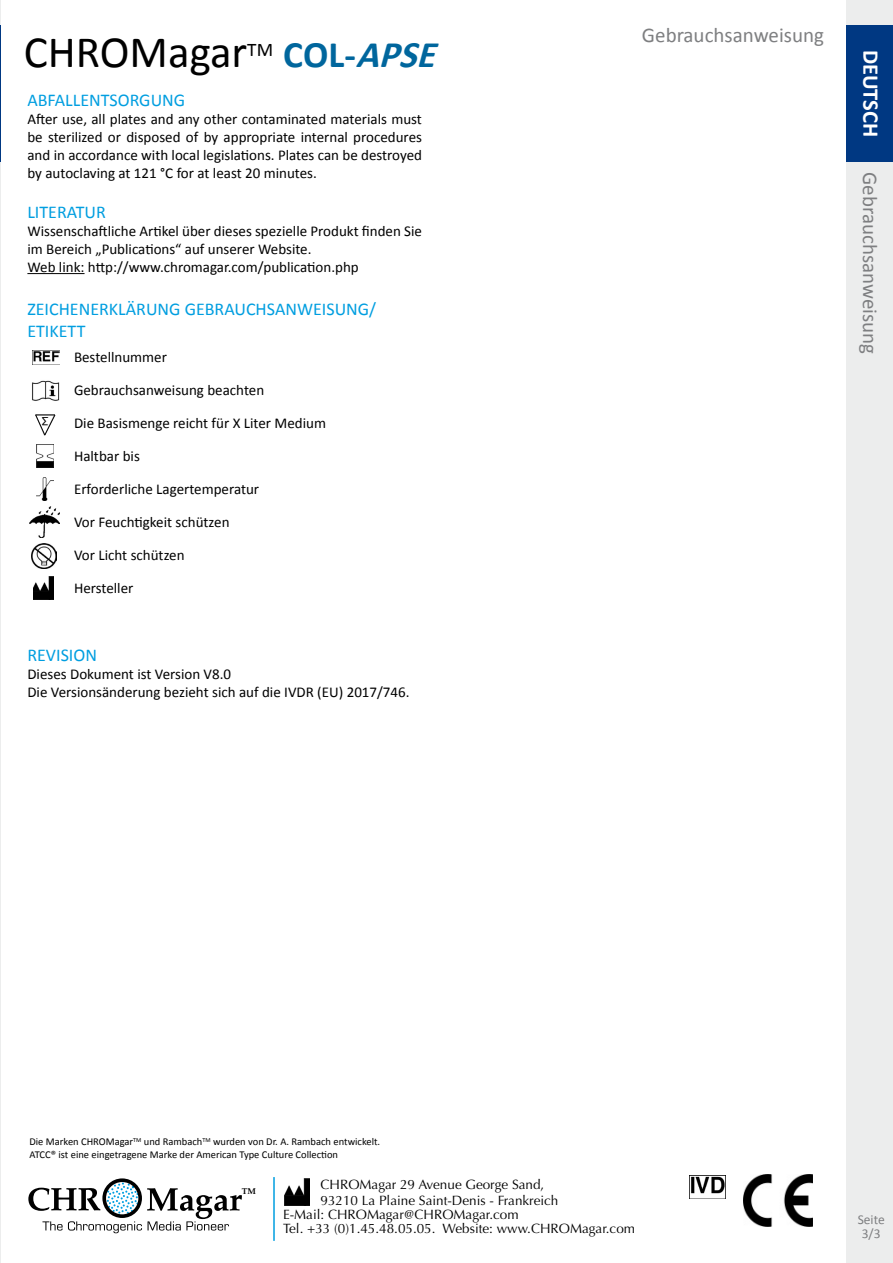
<style>
.page{position:relative;width:893px;height:1263px;background:#fff}
.page>*{position:absolute;margin:0;border:0;box-sizing:border-box;transform-origin:0 0}
.t1{font:45px "Calibri";color:#000}
.t2{font:700 37.5px "Calibri";color:#00669d}
.t3{font:700 22.5px "Calibri";color:#fff}
.t4{font:21px "Calibri";color:#7e7f81}
.t5{font:18px/21.6px "Calibri";color:#009ee0}
.t6{font:15px/18px "Calibri";color:#000}
.t7{font:13.5px/16.2px "Optima";color:#000}
.t8{font:13.5px/14.2px "Calibri";color:#7e7f81;text-align:center}
.t9{font:10.5px/12.6px "Calibri";color:#000}
.t10{font:700 8.4px "Palatino";color:#000}
.s1{font-style:italic}
</style>
<div class="page">
<div style="left:102px;top:1178px;width:40px;height:40px;border:4px solid #000;border-radius:50%"></div>
<svg style="left:28px;top:1182px;width:214px;height:51px"></svg>
<img style="left:285px;top:1179px;width:25px;height:26px">
<hr style="left:273px;top:1177px;width:2px;height:64px;background:#009ee0">
<img style="left:743px;top:1175px;width:69px;height:52px">
<img style="left:690px;top:1176px;width:35px;height:18px">
<div style="left:846px;top:0;width:47px;height:1263px;background:#eceded"></div>
<div style="left:846px;top:25px;width:47px;height:136px;background:#003882"></div>
<hr style="left:27px;top:273px;width:58px;height:1px;background:#000">
<img style="left:29px;top:507px;width:31px;height:31px">
<img style="left:37px;top:444px;width:17px;height:24px">
<img style="left:37px;top:477px;width:17px;height:24px">
<img style="left:33px;top:350px;width:26px;height:12px">
<img style="left:32px;top:380px;width:28px;height:21px">
<img style="left:32px;top:543px;width:25px;height:26px">
<img style="left:34px;top:576px;width:20px;height:24px">
<svg style="left:35px;top:414px;width:21px;height:22px"></svg>
<h1 class="t1" style="left:24px;top:23px;width:225px">CHROMagar</h1>
<h2 class="t2" style="left:247px;top:30px;width:202px"><sup>TM</sup> COL-<span class="s1">APSE</span></h2>
<p class="t5" style="left:27px;top:90px;width:159px">ABFALLENTSORGUNG</p>
<p class="t6" style="left:27px;top:110px;width:396px;text-align:justify">After use, all plates and any other contaminated materials must be sterilized or disposed of by appropriate internal procedures and in accordance with local legislations. Plates can be destroyed by autoclaving at 121 °C for at least 20 minutes.</p>
<p class="t5" style="left:27px;top:201px;width:80px">LITERATUR</p>
<p class="t6" style="left:27px;top:222px;width:396px">Wissenschaftliche Artikel über dieses spezielle Produkt finden Sie im Bereich „Publications“ auf unserer Website.<br>Web link: http://www.chromagar.com/publication.php</p>
<p class="t5" style="left:27px;top:298px;width:350px">ZEICHENERKLÄRUNG GEBRAUCHSANWEISUNG/<br>ETIKETT</p>
<p class="t6" style="left:74px;top:348px;width:94px">Bestellnummer</p>
<p class="t6" style="left:74px;top:381px;width:192px">Gebrauchsanweisung beachten</p>
<p class="t6" style="left:74px;top:414px;width:254px">Die Basismenge reicht für X Liter Medium</p>
<p class="t6" style="left:74px;top:447px;width:67px">Haltbar bis</p>
<p class="t6" style="left:74px;top:480px;width:187px">Erforderliche Lagertemperatur</p>
<p class="t6" style="left:74px;top:513px;width:157px">Vor Feuchtigkeit schützen</p>
<p class="t6" style="left:74px;top:546px;width:112px">Vor Licht schützen</p>
<p class="t6" style="left:74px;top:579px;width:61px">Hersteller</p>
<p class="t5" style="left:27px;top:644px;width:71px">REVISION</p>
<p class="t6" style="left:27px;top:665px;width:384px">Dieses Dokument ist Version V8.0<br>Die Versionsänderung bezieht sich auf die IVDR (EU) 2017/746.</p>
<h3 class="t4" style="left:642px;top:22px;width:184px">Gebrauchsanweisung</h3>
<h3 class="t3" style="left:885px;top:50px;width:89px;rotate:90deg">DEUTSCH</h3>
<h3 class="t4" style="left:883px;top:172px;width:184px;rotate:90deg">Gebrauchsanweisung</h3>
<p class="t9" style="left:29px;top:1135px;width:352px">Die Marken CHROMagar<sup>TM</sup> und Rambach<sup>TM</sup> wurden von Dr. A. Rambach entwickelt.<br>ATCC® ist eine eingetragene Marke der American Type Culture Collection</p>
<p class="t10" style="left:242px;top:1184px;width:16px">TM</p>
<p class="t7" style="left:321px;top:1176px;width:239px">CHROMagar 29 Avenue George Sand,<br>93210 La Plaine Saint-Denis - Frankreich</p>
<p class="t7" style="left:283px;top:1208px;width:353px;line-height:14.2px">E-Mail: CHROMagar@CHROMagar.com<br>Tel. +33 (0)1.45.48.05.05. Website: www.CHROMagar.com</p>
<p class="t8" style="left:858px;top:1212px;width:29px">Seite<br>3/3</p>
</div>
